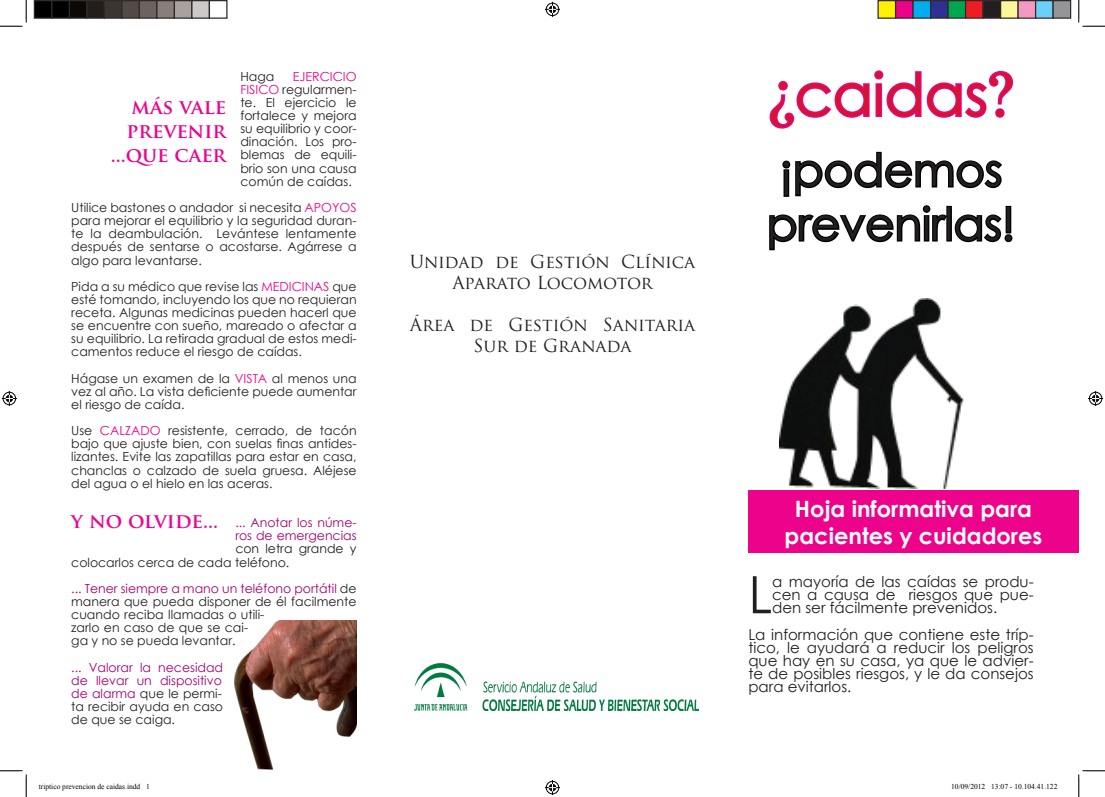
<style>
.page{position:relative;width:1105px;height:797px;background:#fff}
.page>*{position:absolute;margin:0;border:0;box-sizing:border-box;transform-origin:0 0}
.TITULAR{font:58.75px "Century Gothic";color:#d21531}
.t1{font:51.5px "Century Gothic";color:#231f20}
.TITULAR-2{font:45px/54px "Century Gothic";color:#231f20}
.titulos{font:700 22.5px "Century Gothic";color:#fff}
.preguntas{font:700 20px/24px "Trajan Pro";color:#ed028c}
.titulos-2{font:17.5px/21px "Trajan Pro";color:#231f20;text-align:center}
.t2{font:15px/13.1px "Century Gothic";color:#231f20;text-align:justify}
.t3{font:12.5px/13.1px "Century Gothic";color:#231f20;text-align:justify}
.t4{font:12.5px/13.1px "Century Gothic";color:#a3026e;text-align:justify}
.t5{font:7.5px "Times New Roman";color:#000}
.s1{color:#ed028c}
.s2{color:#a3026e}
.s3{color:#231f20}
.s4{font-family:"Century Schoolbook";font-size:60px}
.s5{font-family:"Century Schoolbook"}
</style>
<div class="page">
<img style="left:235px;top:620px;width:122px;height:149px">
<img style="left:780px;top:298px;width:184px;height:190px">
<svg style="left:769px;top:70px;width:245px;height:59px"></svg>
<svg style="left:769px;top:151px;width:244px;height:100px"></svg>
<div style="left:748px;top:490px;width:331px;height:63px;background:#ed028c"></div>
<img style="left:415px;top:663px;width:284px;height:47px">
<svg style="left:0;top:0;width:27px;height:27px"></svg>
<svg style="left:0;top:770px;width:27px;height:27px"></svg>
<svg style="left:1078px;top:0;width:27px;height:27px"></svg>
<svg style="left:1078px;top:770px;width:27px;height:27px"></svg>
<svg style="left:545px;top:2px;width:15px;height:15px"></svg>
<svg style="left:545px;top:780px;width:15px;height:15px"></svg>
<svg style="left:2px;top:391px;width:15px;height:15px"></svg>
<svg style="left:1088px;top:391px;width:15px;height:15px"></svg>
<div style="left:34px;top:1px;width:18px;height:17px;background:#000"></div>
<div style="left:34px;top:0;width:18px;height:19px;border:1px solid #302a28"></div>
<div style="left:52px;top:1px;width:17px;height:17px;background:#000"></div>
<div style="left:51px;top:0;width:19px;height:19px;border:1px solid #302a28"></div>
<div style="left:69px;top:1px;width:18px;height:17px;background:#0c0806"></div>
<div style="left:69px;top:0;width:19px;height:19px;border:1px solid #302a28"></div>
<div style="left:87px;top:1px;width:17px;height:17px;background:#241e1b"></div>
<div style="left:86px;top:0;width:19px;height:19px;border:1px solid #302a28"></div>
<div style="left:104px;top:1px;width:18px;height:17px;background:#3b3532"></div>
<div style="left:104px;top:0;width:18px;height:19px;border:1px solid #302a28"></div>
<div style="left:122px;top:1px;width:17px;height:17px;background:#524a47"></div>
<div style="left:121px;top:0;width:19px;height:19px;border:1px solid #302a28"></div>
<div style="left:139px;top:1px;width:18px;height:17px;background:#6b6360"></div>
<div style="left:139px;top:0;width:19px;height:19px;border:1px solid #302a28"></div>
<div style="left:157px;top:1px;width:17px;height:17px;background:#867f7c"></div>
<div style="left:156px;top:0;width:19px;height:19px;border:1px solid #302a28"></div>
<div style="left:174px;top:1px;width:18px;height:17px;background:#a7a2a0"></div>
<div style="left:174px;top:0;width:18px;height:19px;border:1px solid #302a28"></div>
<div style="left:192px;top:1px;width:17px;height:17px;background:#cdc9c8"></div>
<div style="left:191px;top:0;width:19px;height:19px;border:1px solid #302a28"></div>
<div style="left:209px;top:0;width:19px;height:19px;border:1px solid #302a28"></div>
<div style="left:878px;top:1px;width:17px;height:17px;background:#fff101"></div>
<div style="left:877px;top:0;width:19px;height:19px;border:1px solid #302a28"></div>
<div style="left:895px;top:1px;width:18px;height:17px;background:#ed028c"></div>
<div style="left:895px;top:0;width:19px;height:19px;border:1px solid #302a28"></div>
<div style="left:913px;top:1px;width:17px;height:17px;background:#00aeef"></div>
<div style="left:912px;top:0;width:19px;height:19px;border:1px solid #302a28"></div>
<div style="left:930px;top:1px;width:18px;height:17px;background:#2e3092"></div>
<div style="left:930px;top:0;width:19px;height:19px;border:1px solid #302a28"></div>
<div style="left:948px;top:1px;width:17px;height:17px;background:#00a54f"></div>
<div style="left:947px;top:0;width:19px;height:19px;border:1px solid #302a28"></div>
<div style="left:965px;top:1px;width:18px;height:17px;background:#ee1d23"></div>
<div style="left:965px;top:0;width:19px;height:19px;border:1px solid #302a28"></div>
<div style="left:983px;top:1px;width:17px;height:17px;background:#231f20"></div>
<div style="left:982px;top:0;width:19px;height:19px;border:1px solid #302a28"></div>
<div style="left:1000px;top:1px;width:18px;height:17px;background:#fff79a"></div>
<div style="left:1000px;top:0;width:19px;height:19px;border:1px solid #302a28"></div>
<div style="left:1018px;top:1px;width:17px;height:17px;background:#f499c2"></div>
<div style="left:1017px;top:0;width:19px;height:19px;border:1px solid #302a28"></div>
<div style="left:1035px;top:1px;width:18px;height:17px;background:#6bcff6"></div>
<div style="left:1035px;top:0;width:19px;height:19px;border:1px solid #302a28"></div>
<div style="left:1053px;top:1px;width:17px;height:17px;background:#939598"></div>
<div style="left:1052px;top:0;width:19px;height:19px;border:1px solid #302a28"></div>
<p class="t3" style="left:240px;top:69px;width:118px;text-indent:52px"><span class="s1">EJERCICIO FISICO</span> regularmen&shy;te. El ejercicio le fortalece y mejora su equilibrio y coor&shy;dinación. Los pro&shy;blemas de equili&shy;brio son una causa común de caídas.</p>
<p class="t3" style="left:71px;top:201px;width:287px">Utilice bastones o andador si necesita <span class="s1">APOYOS </span>para mejorar el equilibrio y la seguridad duran&shy;te la deambulación. Levántese lentamente después de sentarse o acostarse. Agárrese a algo para levantarse.</p>
<p class="t3" style="left:71px;top:279px;width:287px">Pida a su médico que revise las <span class="s1">MEDICINAS</span> que esté tomando, incluyendo los que no requieran receta. Algunas medicinas pueden hacerl que se encuentre con sueño, mareado o afectar a su equilibrio. La retirada gradual de estos medi&shy;camentos reduce el riesgo de caídas.</p>
<p class="t3" style="left:71px;top:371px;width:287px">Hágase un examen de la <span class="s1">VISTA</span> al menos una vez al año. La vista deficiente puede aumentar el riesgo de caída.</p>
<p class="t3" style="left:71px;top:424px;width:287px">Use <span class="s1">CALZADO</span> resistente, cerrado, de tacón bajo que ajuste bien, con suelas finas antides&shy;lizantes. Evite las zapatillas para estar en casa, chanclas o calzado de suela gruesa. Aléjese del agua o el hielo en las aceras.</p>
<p class="t4" style="left:235px;top:516px;width:123px">... Anotar los núme-</p>
<p class="t4" style="left:235px;top:529px;width:123px">ros de emergencias</p>
<p class="t3" style="left:235px;top:542px;width:123px">con letra grande y</p>
<p class="t3" style="left:71px;top:555px;width:220px">colocarlos cerca de cada teléfono.</p>
<p class="t3" style="left:71px;top:581px;width:287px;text-align:left"><span class="s2">... Tener siempre a mano un teléfono portátil</span> de manera que pueda disponer de él facilmente cuando reciba llamadas o utili-<br>zarlo en caso de que se cai-<br>ga y no se pueda levantar.</p>
<p class="t4" style="left:71px;top:660px;width:153px">... Valorar la necesidad de llevar un dispositivo de alarma <span class="s3">que le permi&shy;ta recibir ayuda en caso de que se caiga.</span></p>
<p class="t3" style="left:240px;top:69px;width:36px">Haga</p>
<p class="preguntas" style="left:126px;top:95px;width:101px">MÁS VALE<br>PREVENIR</p>
<p class="preguntas" style="left:111px;top:143px;width:117px">...QUE CAER</p>
<p class="preguntas" style="left:71px;top:508px;width:148px">Y NO OLVIDE...</p>
<p class="titulos-2" style="left:410px;top:251px;width:287px">Unidad de Gestión Clínica<br>Aparato Locomotor</p>
<p class="titulos-2" style="left:410px;top:314px;width:287px">Área de Gestión Sanitaria<br>Sur de Granada</p>
<p class="TITULAR" style="left:768px;top:53px;width:247px"><span class="s4">¿</span>caidas<span class="s5">?</span></p>
<p class="TITULAR-2" style="left:767px;top:142px;width:250px">¡podemos prevenirlas!</p>
<p class="titulos" style="left:795px;top:491px;width:239px">Hoja informativa para</p>
<p class="titulos" style="left:785px;top:518px;width:259px">pacientes y cuidadores</p>
<p class="t1" style="left:748px;top:558px;width:25px">L</p>
<p class="t2" style="left:772px;top:575px;width:263px">a mayoría de las caídas se produ&shy;cen a causa de riesgos que pue&shy;den ser fácilmente prevenidos.</p>
<p class="t2" style="left:748px;top:627px;width:287px">La información que contiene este tríp&shy;tico, le ayudará a reducir los peligros que hay en su casa, ya que le advier&shy;te de posibles riesgos, y le da consejos para evitarlos.</p>
<p class="t5" style="left:39px;top:782px;width:113px">triptico prevencion de caidas.indd 1</p>
<p class="t5" style="left:951px;top:782px;width:108px">10/09/2012 13:07 - 10.104.41.122</p>
</div>
